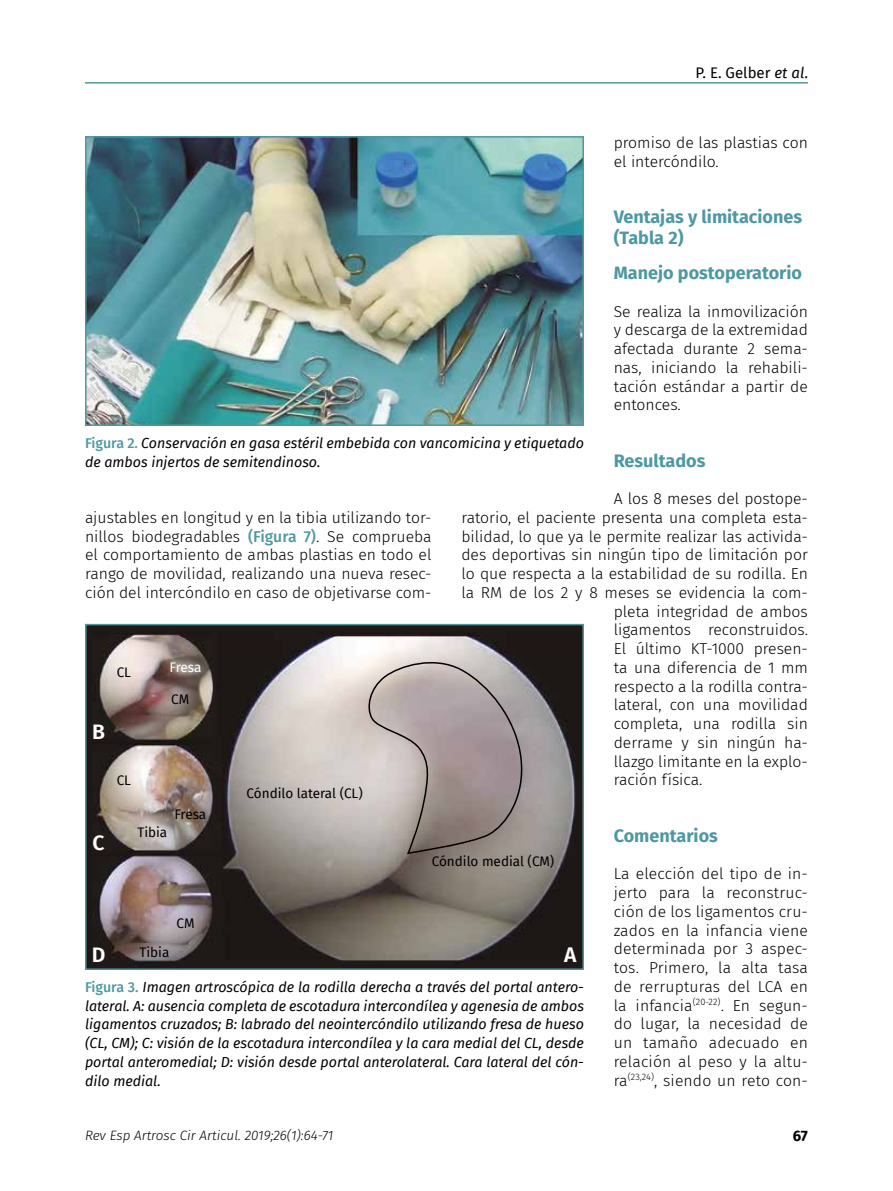
<style>
.page{position:relative;width:893px;height:1191px;background:#fff}
.page>*{position:absolute;margin:0;border:0;box-sizing:border-box;transform-origin:0 0}
.t1{font:600 21px "Fira Sans";color:#fff}
.t2{font:700 18px/21px "Fira Sans";color:#4e98a2}
.t3{font:300 15.75px/18.8px "Fira Sans";color:#000;text-align:justify}
.t4{font:15px "Fira Sans";color:#000}
.t5{font:700 15px "Fira Sans";color:#000}
.t6{font:italic 14.25px/18.8px "Fira Sans";color:#000;text-align:justify}
.t7{font:13.5px "Fira Sans";color:#000}
.t8{font:italic 300 13.5px "Fira Sans";color:#000}
.t9{font:13.5px "Fira Sans";letter-spacing:-.02em;color:#fff}
.s1{font-style:italic}
.s2{font-weight:500;font-style:normal;color:#4e98a2}
.s3{font-weight:500;color:#4e98a2}
</style>
<div class="page">
<hr style="left:85px;top:82px;width:723px;height:2px;background:#4e98a2">
<img style="left:88px;top:627px;width:493px;height:340px">
<div style="left:85px;top:624px;width:499px;height:346px;border:2px solid #4e98a2"></div>
<svg style="left:364px;top:655px;width:163px;height:199px;background:#aba09e"></svg>
<img style="left:88px;top:139px;width:493px;height:284px">
<div style="left:85px;top:136px;width:499px;height:290px;border:2px solid #4e98a2"></div>
<p class="t4" style="left:695px;top:61px;width:114px">P. E. Gelber <span class="s1">et al</span>.</p>
<p class="t3" style="left:614px;top:133px;width:196px">promiso de las plastias con el intercóndilo.</p>
<p class="t2" style="left:614px;top:205px;width:190px">Ventajas y limitaciones (Tabla 2)</p>
<p class="t2" style="left:614px;top:261px;width:190px">Manejo postoperatorio</p>
<p class="t3" style="left:614px;top:302px;width:196px">Se realiza la inmovilización y descarga de la extremidad afectada durante 2 sema&shy;nas, iniciando la rehabili&shy;tación estándar a partir de entonces.</p>
<p class="t6" style="left:85px;top:433px;width:500px"><span class="s2">Figura 2.</span> Conservación en gasa estéril embebida con vancomicina y etiquetado de ambos injertos de semitendinoso.</p>
<p class="t2" style="left:614px;top:448px;width:93px">Resultados</p>
<p class="t3" style="left:614px;top:489px;width:196px">A los 8 meses del postope-</p>
<p class="t3" style="left:461px;top:508px;width:348px">ratorio, el paciente presenta una completa esta-</p>
<p class="t3" style="left:461px;top:527px;width:348px">bilidad, lo que ya le permite realizar las activida-</p>
<p class="t3" style="left:461px;top:545px;width:348px">des deportivas sin ningún tipo de limitación por</p>
<p class="t3" style="left:461px;top:564px;width:348px">lo que respecta a la estabilidad de su rodilla. En</p>
<p class="t3" style="left:461px;top:583px;width:348px">la RM de los 2 y 8 meses se evidencia la com-</p>
<p class="t3" style="left:614px;top:602px;width:196px">pleta integridad de ambos</p>
<p class="t3" style="left:614px;top:620px;width:196px">ligamentos reconstruidos.</p>
<p class="t3" style="left:614px;top:639px;width:196px">El último KT-1000 presen-</p>
<p class="t3" style="left:614px;top:658px;width:196px">ta una diferencia de 1 mm</p>
<p class="t3" style="left:614px;top:676px;width:196px">respecto a la rodilla contra-</p>
<p class="t3" style="left:614px;top:695px;width:196px">lateral, con una movilidad</p>
<p class="t3" style="left:614px;top:714px;width:196px">completa, una rodilla sin</p>
<p class="t3" style="left:614px;top:733px;width:196px">derrame y sin ningún ha-</p>
<p class="t3" style="left:614px;top:751px;width:196px">llazgo limitante en la explo-</p>
<p class="t3" style="left:614px;top:770px;width:90px">ración física.</p>
<p class="t3" style="left:85px;top:508px;width:348px">ajustables en longitud y en la tibia utilizando tor&shy;nillos biodegradables <span class="s3">(Figura 7)</span>. Se comprueba el comportamiento de ambas plastias en todo el rango de movilidad, realizando una nueva resec&shy;ción del intercóndilo en caso de objetivarse com-</p>
<p class="t9" style="left:170px;top:657px;width:33px">Fresa</p>
<p class="t7" style="left:117px;top:662px;width:16px">CL</p>
<p class="t7" style="left:171px;top:689px;width:19px">CM</p>
<h1 class="t1" style="left:92px;top:714px;width:14px">B</h1>
<p class="t7" style="left:117px;top:770px;width:16px">CL</p>
<p class="t7" style="left:247px;top:783px;width:118px">Cóndilo lateral (CL)</p>
<h1 class="t1" style="left:93px;top:825px;width:13px">C</h1>
<p class="t7" style="left:137px;top:821px;width:31px">Tibia</p>
<p class="t7" style="left:174px;top:803px;width:33px">Fresa</p>
<p class="t7" style="left:177px;top:913px;width:19px">CM</p>
<p class="t7" style="left:432px;top:851px;width:124px">Cóndilo medial (CM)</p>
<p class="t7" style="left:139px;top:941px;width:31px">Tibia</p>
<h1 class="t1" style="left:92px;top:937px;width:15px">D</h1>
<h1 class="t1" style="left:564px;top:937px;width:14px">A</h1>
<p class="t6" style="left:85px;top:977px;width:500px"><span class="s2">Figura 3.</span> Imagen artroscópica de la rodilla derecha a través del portal antero&shy;lateral. A: ausencia completa de escotadura intercondílea y agenesia de ambos ligamentos cruzados; B: labrado del neointercóndilo utilizando fresa de hueso (CL, CM); C: visión de la escotadura intercondílea y la cara medial del CL, desde portal anteromedial; D: visión desde portal anterolateral. Cara lateral del cón&shy;dilo medial.</p>
<p class="t2" style="left:614px;top:823px;width:106px">Comentarios</p>
<p class="t3" style="left:614px;top:864px;width:196px">La elección del tipo de in&shy;jerto para la reconstruc&shy;ción de los ligamentos cru&shy;zados en la infancia viene determinada por 3 aspec&shy;tos. Primero, la alta tasa de rerrupturas del LCA en la infancia<sup>(20-22)</sup>. En segun&shy;do lugar, la necesidad de un tamaño adecuado en relación al peso y la altu&shy;ra<sup>(23,24)</sup>, siendo un reto con-</p>
<p class="t8" style="left:85px;top:1125px;width:250px">Rev Esp Artrosc Cir Articul. 2019;26(1):64-71</p>
<p class="t5" style="left:793px;top:1123px;width:17px">67</p>
</div>
